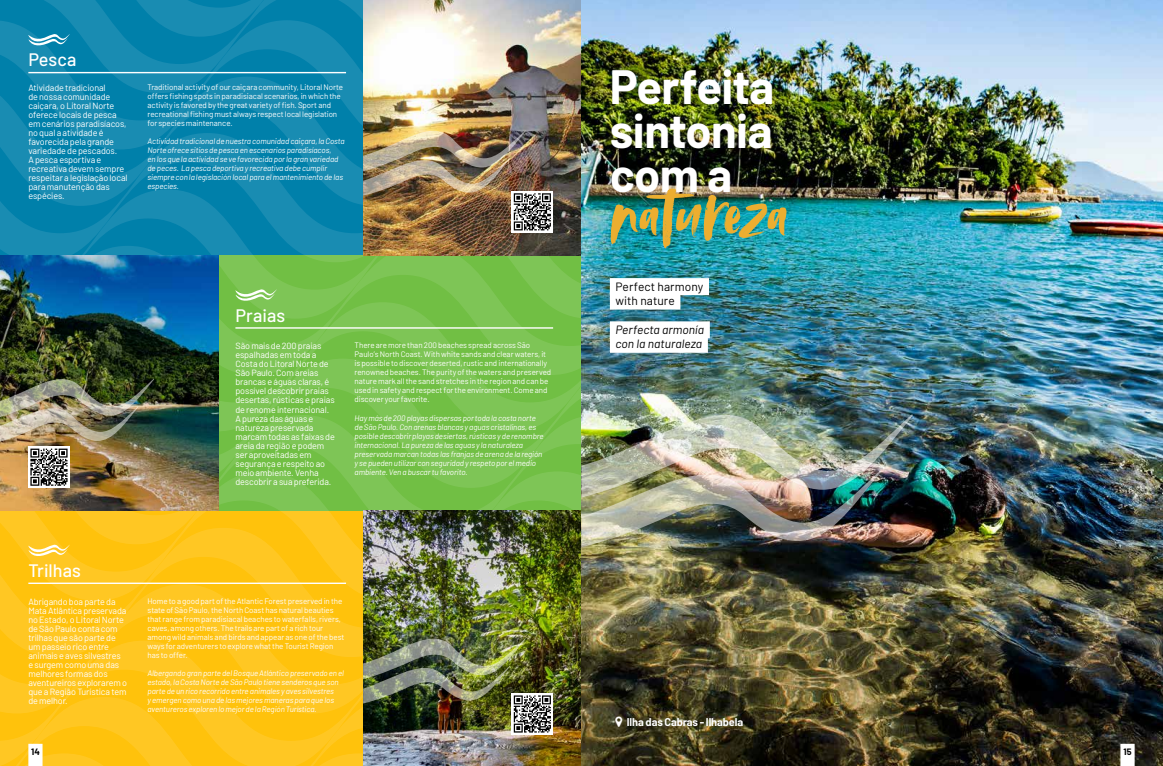
<style>
.page{position:relative;width:1163px;height:766px;background:#fff}
.page>*{position:absolute;margin:0;border:0;box-sizing:border-box;transform-origin:0 0}
.t1{font:80px "Avallon";color:#ecae30}
.t2{font:700 47px/44px "Barlow";letter-spacing:-.015em;color:#fff;text-align:justify}
.t3{font:500 18px "Barlow";letter-spacing:.005em;color:#fff}
.t4{font:italic 12px/14.4px "Barlow";color:#000}
.t5{font:12px/14.4px "Barlow";color:#000}
.t6{font:700 11px "Barlow";letter-spacing:-.015em;color:#fff}
.t7{font:9px/9px "Barlow";letter-spacing:-.015em;color:#fff}
.t8{font:700 9px "Barlow";color:#000}
.t9{font:8px/9px "Barlow";letter-spacing:-.01em;color:#fff}
.t10{font:italic 8px/9px "Barlow";letter-spacing:-.01em;color:#fff}
</style>
<div class="page">
<svg style="left:0;top:0;width:581px;height:765px;background:#80ae5c"></svg>
<img style="left:363px;top:510px;width:218px;height:255px">
<img style="left:0;top:255px;width:218px;height:255px">
<img style="left:363px;top:0;width:218px;height:255px">
<hr style="left:28px;top:72px;width:318px;height:1px;background:#fff">
<hr style="left:235px;top:327px;width:318px;height:1px;background:#fff">
<hr style="left:28px;top:582px;width:318px;height:2px;background:#fff">
<svg style="left:28px;top:540px;width:42px;height:20px"></svg>
<svg style="left:235px;top:284px;width:42px;height:21px"></svg>
<svg style="left:28px;top:29px;width:42px;height:21px"></svg>
<img style="left:581px;top:0;width:581px;height:765px">
<div style="left:511px;top:693px;width:42px;height:41px;background:#fff"></div>
<svg style="left:513px;top:732px;width:36px;height:1px"></svg>
<div style="left:511px;top:191px;width:42px;height:41px;background:#fff"></div>
<svg style="left:513px;top:230px;width:36px;height:1px"></svg>
<div style="left:28px;top:446px;width:42px;height:42px;background:#fff"></div>
<svg style="left:30px;top:485px;width:35px;height:1px"></svg>
<div style="left:609px;top:278px;width:100px;height:17px;background:#fff"></div>
<div style="left:609px;top:292px;width:71px;height:17px;background:#fff"></div>
<div style="left:609px;top:321px;width:100px;height:17px;background:#fff"></div>
<div style="left:609px;top:335px;width:98px;height:17px;background:#fff"></div>
<div style="left:28px;top:743px;width:15px;height:22px;background:#fff"></div>
<div style="left:1120px;top:743px;width:14px;height:22px;background:#fff"></div>
<img style="left:581px;top:414px;width:331px;height:133px">
<img style="left:0;top:378px;width:154px;height:107px">
<img style="left:363px;top:130px;width:188px;height:100px">
<img style="left:363px;top:638px;width:188px;height:94px">
<svg style="left:615px;top:716px;width:7px;height:10px"></svg>
<h3 class="t3" style="left:28px;top:47px;width:50px">Pesca</h3>
<p class="t7" style="left:28px;top:83px;width:101px">Atividade tradicional<br>de nossa comunidade caiçara, o Litoral Norte oferece locais de pesca em cenários paradisíacos, no qual a atividade é favorecida pela grande variedade de pescados.<br>A pesca esportiva e recreativa devem sempre respeitar a legislação local para manutenção das espécies.</p>
<p class="t9" style="left:147px;top:82px;width:197px">Traditional activity of our caiçara community, Litoral Norte offers fishing spots in paradisiacal scenarios, in which the activity is favored by the great variety of fish. Sport and recreational fishing must always respect local legislation for species maintenance.</p>
<p class="t10" style="left:147px;top:136px;width:199px">Actividad tradicional de nuestra comunidad caiçara, la Costa Norte ofrece sitios de pesca en escenarios paradisíacos,<br>en los que la actividad se ve favorecida por la gran variedad de peces. La pesca deportiva y recreativa debe cumplir siempre con la legislación local para el mantenimiento de las especies.</p>
<h3 class="t3" style="left:235px;top:302px;width:51px">Praias</h3>
<p class="t7" style="left:235px;top:341px;width:101px">São mais de 200 praias espalhadas em toda a<br>Costa do Litoral Norte de<br>São Paulo. Com areias brancas e águas claras, é possível descobrir praias desertas, rústicas e praias de renome internacional.<br>A pureza das águas e natureza preservada marcam todas as faixas de areia da região e podem ser aproveitadas em segurança e respeito ao meio ambiente. Venha descobrir a sua preferida.</p>
<p class="t9" style="left:354px;top:340px;width:198px">There are more than 200 beaches spread across São Paulo’s North Coast. With white sands and clear waters, it is possible to discover deserted, rustic and internationally renowned beaches. The purity of the waters and preserved nature mark all the sand stretches in the region and can be used in safety and respect for the environment. Come and discover your favorite.</p>
<p class="t10" style="left:354px;top:412px;width:190px">Hay más de 200 playas dispersas por toda la costa norte de São Paulo. Con arenas blancas y aguas cristalinas, es posible descobrir playas desiertas, rústicas y de renombre internacional. La pureza de las aguas y la naturaleza preservada marcan todas las franjas de arena de la región y se pueden utilizar con seguridad y respeto por el medio ambiente. Ven a buscar tu favorito.</p>
<h3 class="t3" style="left:28px;top:557px;width:54px">Trilhas</h3>
<p class="t7" style="left:28px;top:596px;width:100px">Abrigando boa parte da<br>Mata Atlântica preservada no Estado, o Litoral Norte de São Paulo conta com trilhas que são parte de um passeio rico entre animais e aves silvestres e surgem como uma das melhores formas dos aventureiros explorarem o que a Região Turística tem de melhor.</p>
<p class="t9" style="left:147px;top:595px;width:198px">Home to a good part of the Atlantic Forest preserved in the state of São Paulo, the North Coast has natural beauties that range from paradisiacal beaches to waterfalls, rivers, caves, among others. The trails are part of a rich tour among wild animals and birds and appear as one of the best ways for adventurers to explore what the Tourist Region has to offer.</p>
<p class="t10" style="left:147px;top:667px;width:198px">Albergando gran parte del Bosque Atlántico preservado en el estado, la Costa Norte de São Paulo tiene senderos que son parte de un rico recorrido entre animales y aves silvestres<br>y emergen como una de las mejores maneras para que los aventureros exploren lo mejor de la Región Turística.</p>
<h2 class="t2" style="left:609px;top:62px;width:166px">Perfeita sintonia com a</h2>
<h1 class="t1" style="left:609px;top:161px;width:179px">natureza</h1>
<h3 class="t5" style="left:615px;top:278px;width:89px">Perfect harmony with nature</h3>
<h3 class="t4" style="left:615px;top:321px;width:90px">Perfecta armonía con la naturaleza</h3>
<h3 class="t6" style="left:626px;top:713px;width:118px">Ilha das Cabras - Ilhabela</h3>
<p class="t8" style="left:31px;top:745px;width:10px">14</p>
<p class="t8" style="left:1123px;top:745px;width:10px">15</p>
</div>
